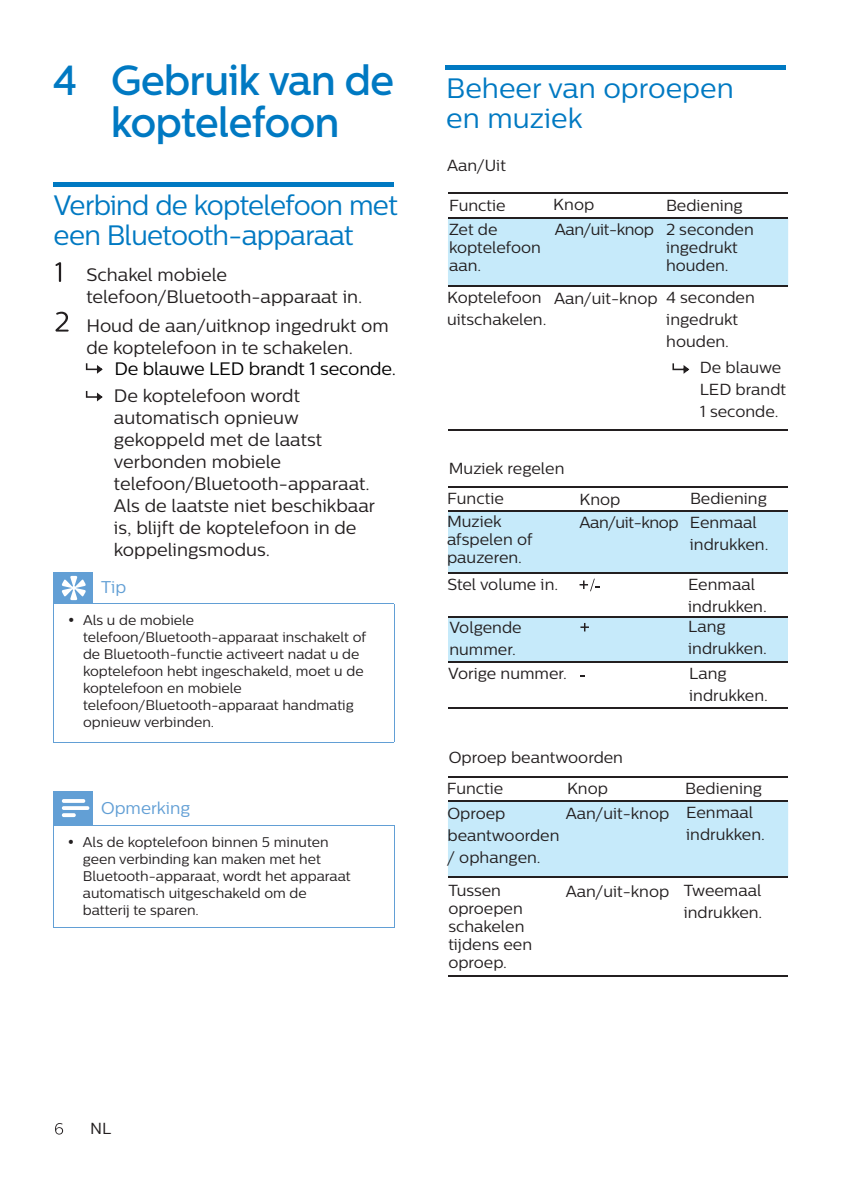
<style>
.page{position:relative;width:842px;height:1191px;background:#fff}
.page>*{position:absolute;margin:0;border:0;box-sizing:border-box;transform-origin:0 0}
.t1{font:500 42px/42px "Centrale Sans";letter-spacing:-.025em;color:#0079c2;text-align:center}
.t2{font:28px/30px "Centrale Sans";letter-spacing:-.025em;color:#0079c2}
.t3{font:28px/30px "Centrale Sans";color:#0079c2}
.t4{font:18px/22px "Centrale Sans";color:#231f20}
.t5{font:18px "Centrale Sans";letter-spacing:-.01em;color:#000}
.t6{font:17px "Centrale Sans";color:#629fd5}
.t7{font:16px/22px "Centrale Sans";color:#231f20}
.t8{font:16px "Centrale Sans";letter-spacing:-.025em;color:#231f20}
.t9{font:14px/17px "Centrale Sans";color:#231f20}
</style>
<div class="page">
<hr style="left:54px;top:182px;width:340px;height:4px;background:#0079c2">
<svg style="left:55px;top:262px;width:6px;height:20px"></svg>
<svg style="left:55px;top:312px;width:14px;height:19px"></svg>
<svg style="left:86px;top:363px;width:17px;height:11px"></svg>
<svg style="left:86px;top:391px;width:17px;height:10px"></svg>
<div style="left:448px;top:218px;width:340px;height:68px;background:#c6eafa"></div>
<hr style="left:448px;top:193px;width:96px;height:1px;background:#231f20">
<hr style="left:544px;top:193px;width:92px;height:1px;background:#231f20">
<hr style="left:636px;top:193px;width:152px;height:1px;background:#231f20">
<hr style="left:448px;top:217px;width:96px;height:1px;background:#231f20">
<hr style="left:544px;top:217px;width:92px;height:1px;background:#231f20">
<hr style="left:636px;top:217px;width:152px;height:1px;background:#231f20">
<hr style="left:448px;top:286px;width:96px;height:1px;background:#231f20">
<hr style="left:544px;top:286px;width:92px;height:1px;background:#231f20">
<hr style="left:636px;top:286px;width:152px;height:1px;background:#231f20">
<hr style="left:448px;top:429px;width:96px;height:1px;background:#231f20">
<hr style="left:544px;top:429px;width:92px;height:1px;background:#231f20">
<hr style="left:636px;top:429px;width:152px;height:1px;background:#231f20">
<svg style="left:672px;top:363px;width:17px;height:11px"></svg>
<div style="left:679px;top:618px;width:109px;height:43px;background:#c6eafa"></div>
<div style="left:581px;top:618px;width:98px;height:43px;background:#c6eafa"></div>
<div style="left:448px;top:618px;width:133px;height:43px;background:#c6eafa"></div>
<div style="left:679px;top:511px;width:109px;height:62px;background:#c6eafa"></div>
<div style="left:581px;top:511px;width:98px;height:62px;background:#c6eafa"></div>
<div style="left:448px;top:511px;width:133px;height:62px;background:#c6eafa"></div>
<hr style="left:448px;top:486px;width:133px;height:1px;background:#231f20">
<hr style="left:581px;top:486px;width:98px;height:1px;background:#231f20">
<hr style="left:679px;top:486px;width:109px;height:1px;background:#231f20">
<hr style="left:448px;top:511px;width:133px;height:1px;background:#231f20">
<hr style="left:581px;top:511px;width:98px;height:1px;background:#231f20">
<hr style="left:679px;top:511px;width:109px;height:1px;background:#231f20">
<hr style="left:448px;top:572px;width:133px;height:1px;background:#231f20">
<hr style="left:581px;top:572px;width:98px;height:1px;background:#231f20">
<hr style="left:679px;top:572px;width:109px;height:1px;background:#231f20">
<hr style="left:448px;top:616px;width:133px;height:1px;background:#231f20">
<hr style="left:581px;top:616px;width:98px;height:1px;background:#231f20">
<hr style="left:679px;top:616px;width:109px;height:1px;background:#231f20">
<hr style="left:448px;top:661px;width:133px;height:1px;background:#231f20">
<hr style="left:581px;top:661px;width:98px;height:1px;background:#231f20">
<hr style="left:679px;top:661px;width:109px;height:1px;background:#231f20">
<hr style="left:448px;top:707px;width:133px;height:1px;background:#231f20">
<hr style="left:581px;top:707px;width:98px;height:1px;background:#231f20">
<hr style="left:679px;top:707px;width:109px;height:1px;background:#231f20">
<svg style="left:579px;top:578px;width:21px;height:13px"></svg>
<svg style="left:580px;top:623px;width:9px;height:8px"></svg>
<div style="left:448px;top:802px;width:340px;height:75px;background:#c6eafa"></div>
<hr style="left:448px;top:776px;width:108px;height:1px;background:#231f20">
<hr style="left:556px;top:776px;width:114px;height:1px;background:#231f20">
<hr style="left:670px;top:776px;width:118px;height:1px;background:#231f20">
<hr style="left:448px;top:801px;width:108px;height:1px;background:#231f20">
<hr style="left:556px;top:801px;width:114px;height:1px;background:#231f20">
<hr style="left:670px;top:801px;width:118px;height:1px;background:#231f20">
<hr style="left:448px;top:877px;width:108px;height:1px;background:#231f20">
<hr style="left:556px;top:877px;width:114px;height:1px;background:#231f20">
<hr style="left:670px;top:877px;width:118px;height:1px;background:#231f20">
<hr style="left:448px;top:975px;width:108px;height:1px;background:#231f20">
<hr style="left:556px;top:975px;width:114px;height:1px;background:#231f20">
<hr style="left:670px;top:975px;width:118px;height:1px;background:#231f20">
<hr style="left:446px;top:66px;width:340px;height:4px;background:#0079c2">
<div style="left:54px;top:572px;width:39px;height:31px;background:#629fd5"></div>
<hr style="left:54px;top:603px;width:1px;height:138px;background:#629fd5">
<hr style="left:394px;top:604px;width:1px;height:137px;background:#629fd5">
<hr style="left:54px;top:741px;width:39px;height:1px;background:#629fd5">
<hr style="left:93px;top:741px;width:301px;height:1px;background:#629fd5">
<hr style="left:92px;top:603px;width:302px;height:1px;background:#629fd5">
<svg style="left:62px;top:576px;width:24px;height:24px"></svg>
<div style="left:54px;top:791px;width:39px;height:34px;background:#629fd5"></div>
<hr style="left:54px;top:825px;width:1px;height:102px;background:#629fd5">
<hr style="left:394px;top:825px;width:1px;height:102px;background:#629fd5">
<hr style="left:54px;top:927px;width:39px;height:1px;background:#629fd5">
<hr style="left:93px;top:927px;width:301px;height:1px;background:#629fd5">
<hr style="left:92px;top:825px;width:302px;height:1px;background:#629fd5">
<svg style="left:62px;top:799px;width:27px;height:18px"></svg>
<svg style="left:55px;top:1123px;width:8px;height:11px"></svg>
<h1 class="t1" style="left:53px;top:59px;width:343px">4 Gebruik van de koptelefoon</h1>
<h2 class="t2" style="left:54px;top:189px;width:346px">Verbind de koptelefoon met een Bluetooth-apparaat</h2>
<p class="t4" style="left:86px;top:264px;width:278px">Schakel mobiele telefoon/Bluetooth-apparaat in.</p>
<p class="t4" style="left:86px;top:314px;width:304px">Houd de aan/uitknop ingedrukt om de koptelefoon in te schakelen.</p>
<p class="t5" style="left:114px;top:358px;width:283px">De blauwe LED brandt 1 seconde.</p>
<p class="t4" style="left:114px;top:385px;width:263px">De koptelefoon wordt automatisch opnieuw gekoppeld met de laatst verbonden mobiele telefoon/Bluetooth-apparaat.<br>Als de laatste niet beschikbaar is, blijft de koptelefoon in de koppelingsmodus.</p>
<p class="t6" style="left:101px;top:577px;width:27px">Tip</p>
<p class="t9" style="left:83px;top:611px;width:285px;text-indent:-15px">• Als u de mobiele telefoon/Bluetooth-apparaat inschakelt of de Bluetooth-functie activeert nadat u de koptelefoon hebt ingeschakeld, moet u de koptelefoon en mobiele telefoon/Bluetooth-apparaat handmatig opnieuw verbinden.</p>
<p class="t6" style="left:101px;top:798px;width:91px">Opmerking</p>
<p class="t9" style="left:83px;top:833px;width:269px;text-indent:-15px">• Als de koptelefoon binnen 5 minuten geen verbinding kan maken met het<br>Bluetooth-apparaat, wordt het apparaat automatisch uitgeschakeld om de batterij te sparen.</p>
<h2 class="t3" style="left:446px;top:73px;width:289px">Beheer van oproepen en muziek</h2>
<p class="t7" style="left:447px;top:154px;width:60px">Aan/Uit</p>
<p class="t7" style="left:449px;top:194px;width:58px">Functie</p>
<p class="t7" style="left:553px;top:193px;width:42px">Knop</p>
<p class="t7" style="left:666px;top:194px;width:78px">Bediening</p>
<p class="t7" style="left:449px;top:220px;width:93px;line-height:18px">Zet de koptelefoon aan.</p>
<p class="t7" style="left:666px;top:220px;width:89px;line-height:18px;text-indent:-111px">Aan/uit-knop 2 seconden ingedrukt houden.</p>
<p class="t7" style="left:447px;top:286px;width:101px">Koptelefoon uitschakelen.</p>
<p class="t7" style="left:666px;top:287px;width:90px;text-indent:-112px">Aan/uit-knop 4 seconden ingedrukt houden.</p>
<p class="t7" style="left:700px;top:356px;width:88px">De blauwe<br>LED brandt<br>1 seconde.</p>
<p class="t7" style="left:447px;top:453px;width:119px;line-height:30.4px">Muziek regelen<br>Functie</p>
<p class="t7" style="left:579px;top:488px;width:42px">Knop</p>
<p class="t7" style="left:690px;top:487px;width:78px">Bediening</p>
<p class="t7" style="left:447px;top:510px;width:56px">Muziek</p>
<p class="t8" style="left:579px;top:513px;width:101px">Aan/uit-knop</p>
<p class="t7" style="left:447px;top:530px;width:87px;line-height:18px">afspelen of pauzeren.</p>
<p class="t7" style="left:447px;top:573px;width:112px">Stel volume in.</p>
<p class="t7" style="left:449px;top:616px;width:74px">Volgende nummer.</p>
<p class="t7" style="left:448px;top:662px;width:120px">Vorige nummer.</p>
<p class="t7" style="left:690px;top:511px;width:80px">Eenmaal indrukken.</p>
<p class="t7" style="left:688px;top:573px;width:80px">Eenmaal indrukken.</p>
<p class="t7" style="left:688px;top:615px;width:80px">Lang indrukken.</p>
<p class="t7" style="left:689px;top:662px;width:80px">Lang indrukken.</p>
<p class="t7" style="left:447px;top:741px;width:178px;line-height:31px">Oproep beantwoorden<br>Functie</p>
<p class="t7" style="left:567px;top:777px;width:42px">Knop</p>
<p class="t7" style="left:685px;top:776px;width:78px">Bediening</p>
<p class="t7" style="left:566px;top:802px;width:105px">Aan/uit-knop</p>
<p class="t7" style="left:447px;top:802px;width:113px">Oproep beantwoorden / ophangen.</p>
<p class="t7" style="left:448px;top:881px;width:85px;line-height:18px">Tussen oproepen schakelen tijdens een oproep.</p>
<p class="t7" style="left:566px;top:879px;width:105px">Aan/uit-knop</p>
<p class="t7" style="left:686px;top:801px;width:80px">Eenmaal indrukken.</p>
<p class="t7" style="left:684px;top:879px;width:80px">Tweemaal indrukken.</p>
<p class="t7" style="left:90px;top:1117px;width:23px">NL</p>
</div>
